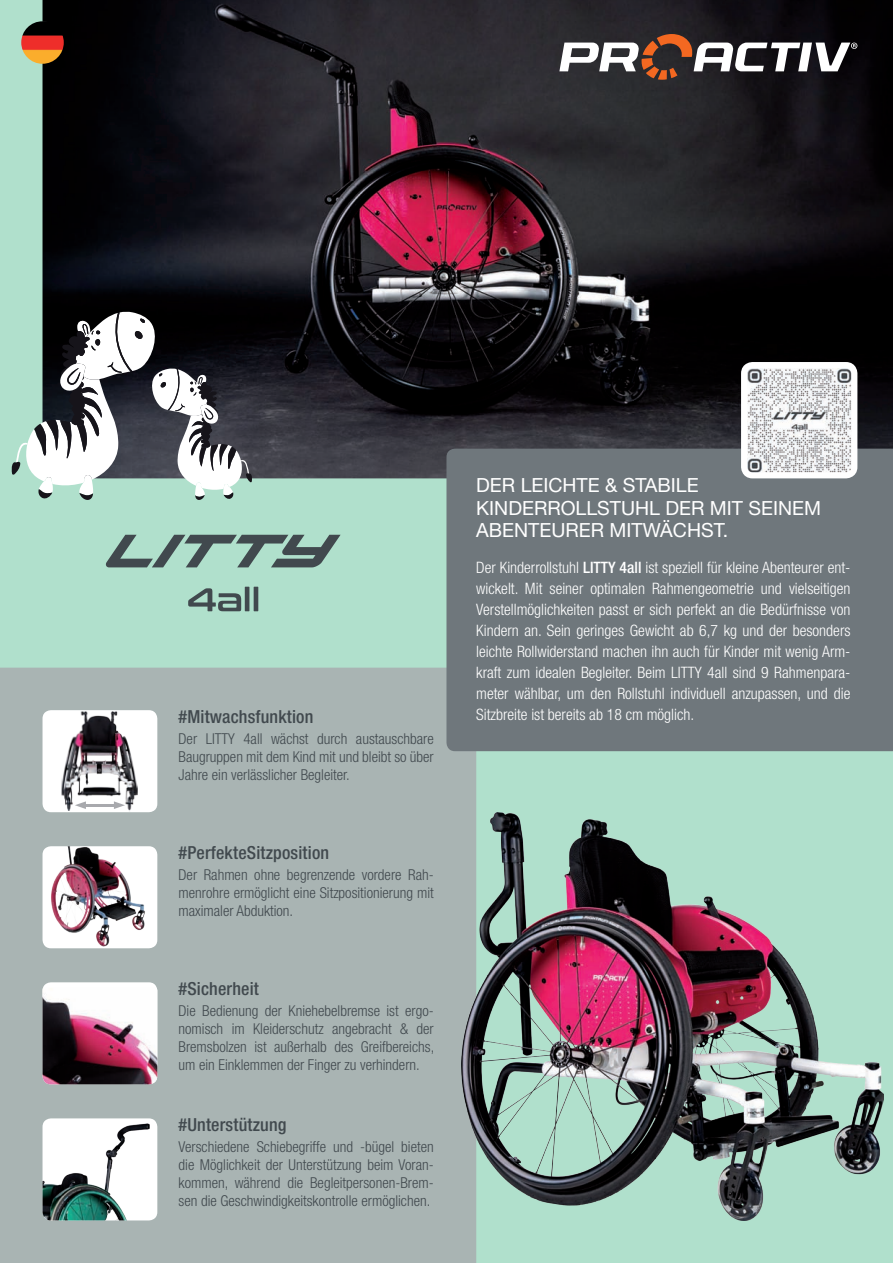
<style>
.page{position:relative;width:893px;height:1263px;background:#b0e0cc}
.page>*{position:absolute;margin:0;border:0;box-sizing:border-box;transform-origin:0 0}
.t1{font:19.5px/22.5px "Helvetica Neue LT Std";color:#fff}
.t2{font:500 condensed 18px "Helvetica Neue LT Std";letter-spacing:.01em;color:#41494e}
.t3{font:300 condensed 15.75px/21px "Helvetica Neue LT Std";color:#fff;text-align:justify}
.t4{font:300 condensed 15px/18px "Helvetica Neue LT Std";color:#41494e;text-align:justify}
.s1{font-weight:500}
</style>
<div class="page">
<img style="left:43px;top:0;width:850px;height:478px">
<div style="left:0;top:668px;width:476px;height:595px;background:#a9b4b3"></div>
<div style="left:446px;top:449px;width:447px;height:302px;background:#6f777c"></div>
<svg style="left:559px;top:34px;width:298px;height:46px;background:#655b5a"></svg>
<img style="left:43px;top:846px;width:114px;height:102px">
<div style="left:43px;top:710px;width:114px;height:102px;background:#fff;border-radius:9px"></div>
<img style="left:61px;top:711px;width:77px;height:100px">
<div style="left:43px;top:982px;width:114px;height:102px;background:#fff;border-radius:9px"></div>
<img style="left:43px;top:997px;width:114px;height:87px">
<div style="left:43px;top:1118px;width:114px;height:102px;background:#fff;border-radius:9px"></div>
<img style="left:43px;top:1123px;width:107px;height:97px">
<svg style="left:114px;top:801px;width:11px;height:8px"></svg>
<svg style="left:75px;top:801px;width:11px;height:8px"></svg>
<hr style="left:80px;top:804px;width:39px;height:3px;background:#a8a9ad">
<img style="left:461px;top:812px;width:422px;height:408px">
<svg style="left:11px;top:311px;width:241px;height:189px"></svg>
<img style="left:748px;top:369px;width:102px;height:102px">
<div style="left:741px;top:362px;width:116px;height:116px;border:6px solid #fff;border-radius:9px"></div>
<img style="left:21px;top:21px;width:43px;height:43px;border-radius:21px">
<hr style="left:245px;top:587px;width:4px;height:24px;background:#41494e">
<hr style="left:254px;top:587px;width:4px;height:24px;background:#41494e">
<svg style="left:106px;top:535px;width:235px;height:32px"></svg>
<svg style="left:188px;top:588px;width:53px;height:23px"></svg>
<p class="t2" style="left:179px;top:706px;width:136px">#Mitwachsfunktion</p>
<p class="t4" style="left:179px;top:730px;width:257px">Der LITTY 4all wächst durch austauschbare Baugruppen mit dem Kind mit und bleibt so über Jahre ein verlässlicher Begleiter.</p>
<p class="t2" style="left:179px;top:842px;width:152px">#PerfekteSitzposition</p>
<p class="t4" style="left:179px;top:866px;width:257px">Der Rahmen ohne begrenzende vordere Rah&shy;menrohre ermöglicht eine Sitzpositionierung mit maximaler Abduktion.</p>
<p class="t2" style="left:179px;top:978px;width:82px">#Sicherheit</p>
<p class="t4" style="left:179px;top:1002px;width:257px">Die Bedienung der Kniehebelbremse ist ergo&shy;nomisch im Kleiderschutz angebracht &amp; der Bremsbolzen ist außerhalb des Greifbereichs, um ein Einklemmen der Finger zu verhindern.</p>
<p class="t2" style="left:179px;top:1114px;width:109px">#Unterstützung</p>
<p class="t4" style="left:179px;top:1138px;width:257px">Verschiedene Schiebegriffe und -bügel bieten die Möglichkeit der Unterstützung beim Voran&shy;kommen, während die Begleitpersonen-Brem&shy;sen die Geschwindigkeitskontrolle ermöglichen.</p>
<h1 class="t1" style="left:476px;top:474px;width:346px">DER LEICHTE &amp; STABILE<br>KINDERROLLSTUHL DER MIT SEINEM<br>ABENTEURER MITWÄCHST.</h1>
<p class="t3" style="left:476px;top:557px;width:376px">Der Kinderrollstuhl <span class="s1">LITTY 4all</span> ist speziell für kleine Abenteurer ent&shy;wickelt. Mit seiner optimalen Rahmengeometrie und vielseitigen Verstellmöglichkeiten passt er sich perfekt an die Bedürfnisse von Kindern an. Sein geringes Gewicht ab 6,7 kg und der besonders leichte Rollwiderstand machen ihn auch für Kinder mit wenig Arm&shy;kraft zum idealen Begleiter. Beim LITTY 4all sind 9 Rahmenpara&shy;meter wählbar, um den Rollstuhl individuell anzupassen, und die Sitzbreite ist bereits ab 18 cm möglich.</p>
</div>
